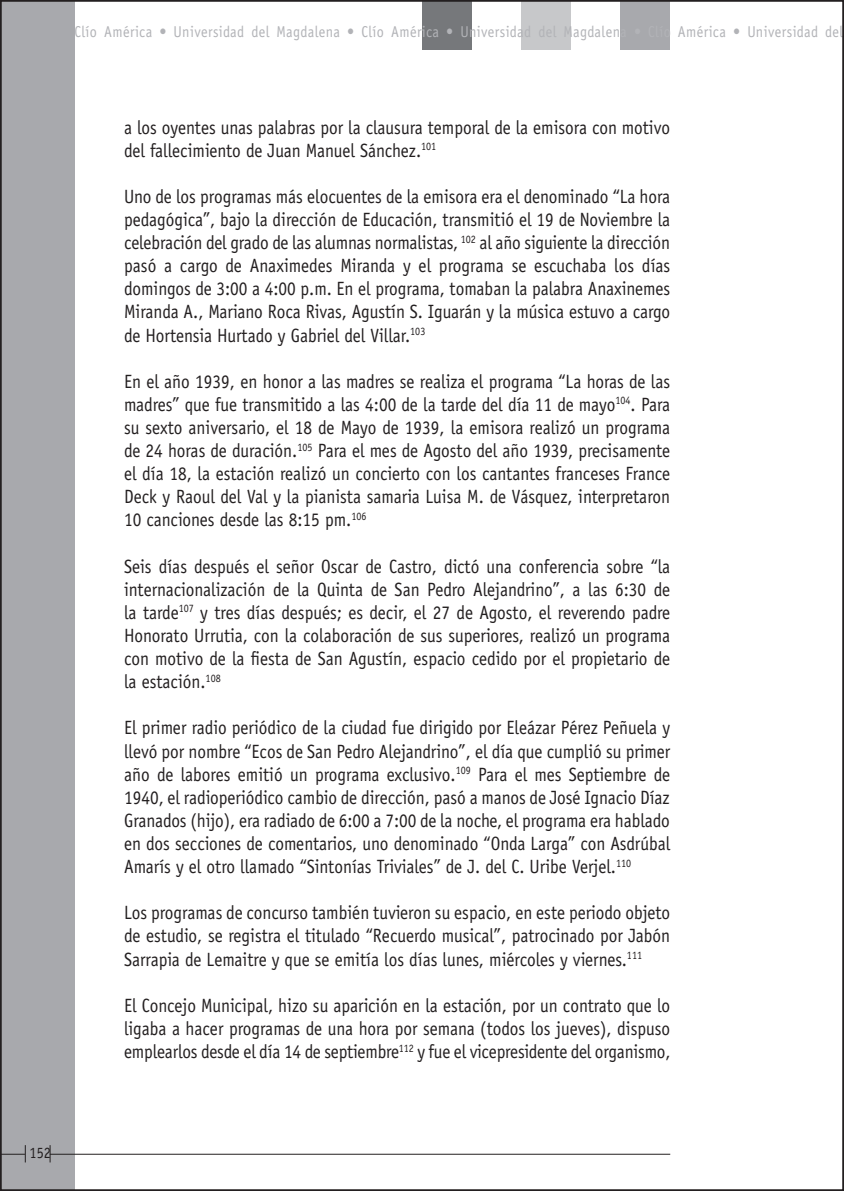
<style>
.page{position:relative;width:844px;height:1191px;background:#fff}
.page>*{position:absolute;margin:0;border:0;box-sizing:border-box;transform-origin:0 0}
.C__de_texto{font:19.25px/23.1px "Officina Sans";color:#231f20;text-align:justify;scale:.9 1}
.t1{font:15.75px "Officina Sans";letter-spacing:.03em;color:#b2b3b7;scale:.9 1}
.t2{font:15.75px "Officina Sans";color:#231f20;scale:.9 1}
</style>
<div class="page">
<div style="left:0;top:0;width:74px;height:1191px;background:#a8a9ad"></div>
<hr style="left:50px;top:1153px;width:620px;height:1px;background:#231f20">
<div style="left:422px;top:0;width:49px;height:50px;background:#76787b"></div>
<div style="left:620px;top:0;width:50px;height:50px;background:#a8a9ad"></div>
<div style="left:521px;top:0;width:49px;height:50px;background:#c7c8ca"></div>
<svg style="left:50px;top:1145px;width:1px;height:17px"></svg>
<svg style="left:3px;top:1145px;width:23px;height:17px"></svg>
<p class="t1" style="left:74px;top:22px;width:855px">Clío América • Universidad del Magdalena • Clío América • Universidad del Magdalena • Clío América • Universidad del</p>
<p class="C__de_texto" style="left:124px;top:116px;width:608px">a los oyentes unas palabras por la clausura temporal de la emisora con motivo del fallecimiento de Juan Manuel Sánchez.<sup>101</sup></p>
<p class="C__de_texto" style="left:124px;top:185px;width:608px">Uno de los programas más elocuentes de la emisora era el denominado “La hora pedagógica”, bajo la dirección de Educación, transmitió el 19 de Noviembre la celebración del grado de las alumnas normalistas, <sup>102</sup> al año siguiente la dirección pasó a cargo de Anaximedes Miranda y el programa se escuchaba los días domingos de 3:00 a 4:00 p.m. En el programa, tomaban la palabra Anaxinemes Miranda A., Mariano Roca Rivas, Agustín S. Iguarán y la música estuvo a cargo de Hortensia Hurtado y Gabriel del Villar.<sup>103</sup></p>
<p class="C__de_texto" style="left:124px;top:370px;width:608px">En el año 1939, en honor a las madres se realiza el programa “La horas de las madres” que fue transmitido a las 4:00 de la tarde del día 11 de mayo<sup>104</sup>. Para su sexto aniversario, el 18 de Mayo de 1939, la emisora realizó un programa de 24 horas de duración.<sup>105</sup> Para el mes de Agosto del año 1939, precisamente el día 18, la estación realizó un concierto con los cantantes franceses France Deck y Raoul del Val y la pianista samaria Luisa M. de Vásquez, interpretaron 10 canciones desde las 8:15 pm.<sup>106</sup></p>
<p class="C__de_texto" style="left:124px;top:554px;width:608px">Seis días después el señor Oscar de Castro, dictó una conferencia sobre “la internacionalización de la Quinta de San Pedro Alejandrino”, a las 6:30 de la tarde<sup>107</sup> y tres días después; es decir, el 27 de Agosto, el reverendo padre Honorato Urrutia, con la colaboración de sus superiores, realizó un programa con motivo de la fiesta de San Agustín, espacio cedido por el propietario de la estación.<sup>108</sup></p>
<p class="C__de_texto" style="left:124px;top:716px;width:608px">El primer radio periódico de la ciudad fue dirigido por Eleázar Pérez Peñuela y llevó por nombre “Ecos de San Pedro Alejandrino”, el día que cumplió su primer año de labores emitió un programa exclusivo.<sup>109</sup> Para el mes Septiembre de 1940, el radioperiódico cambio de dirección, pasó a manos de José Ignacio Díaz Granados (hijo), era radiado de 6:00 a 7:00 de la noche, el programa era hablado en dos secciones de comentarios, uno denominado “Onda Larga” con Asdrúbal Amarís y el otro llamado “Sintonías Triviales” de J. del C. Uribe Verjel.<sup>110</sup></p>
<p class="C__de_texto" style="left:124px;top:901px;width:608px">Los programas de concurso también tuvieron su espacio, en este periodo objeto de estudio, se registra el titulado “Recuerdo musical”, patrocinado por Jabón Sarrapia de Lemaitre y que se emitía los días lunes, miércoles y viernes.<sup>111</sup></p>
<p class="C__de_texto" style="left:124px;top:993px;width:608px">El Concejo Municipal, hizo su aparición en la estación, por un contrato que lo ligaba a hacer programas de una hora por semana (todos los jueves), dispuso emplearlos desde el día 14 de septiembre<sup>112</sup> y fue el vicepresidente del organismo,</p>
<p class="t2" style="left:30px;top:1143px;width:25px">152</p>
</div>
